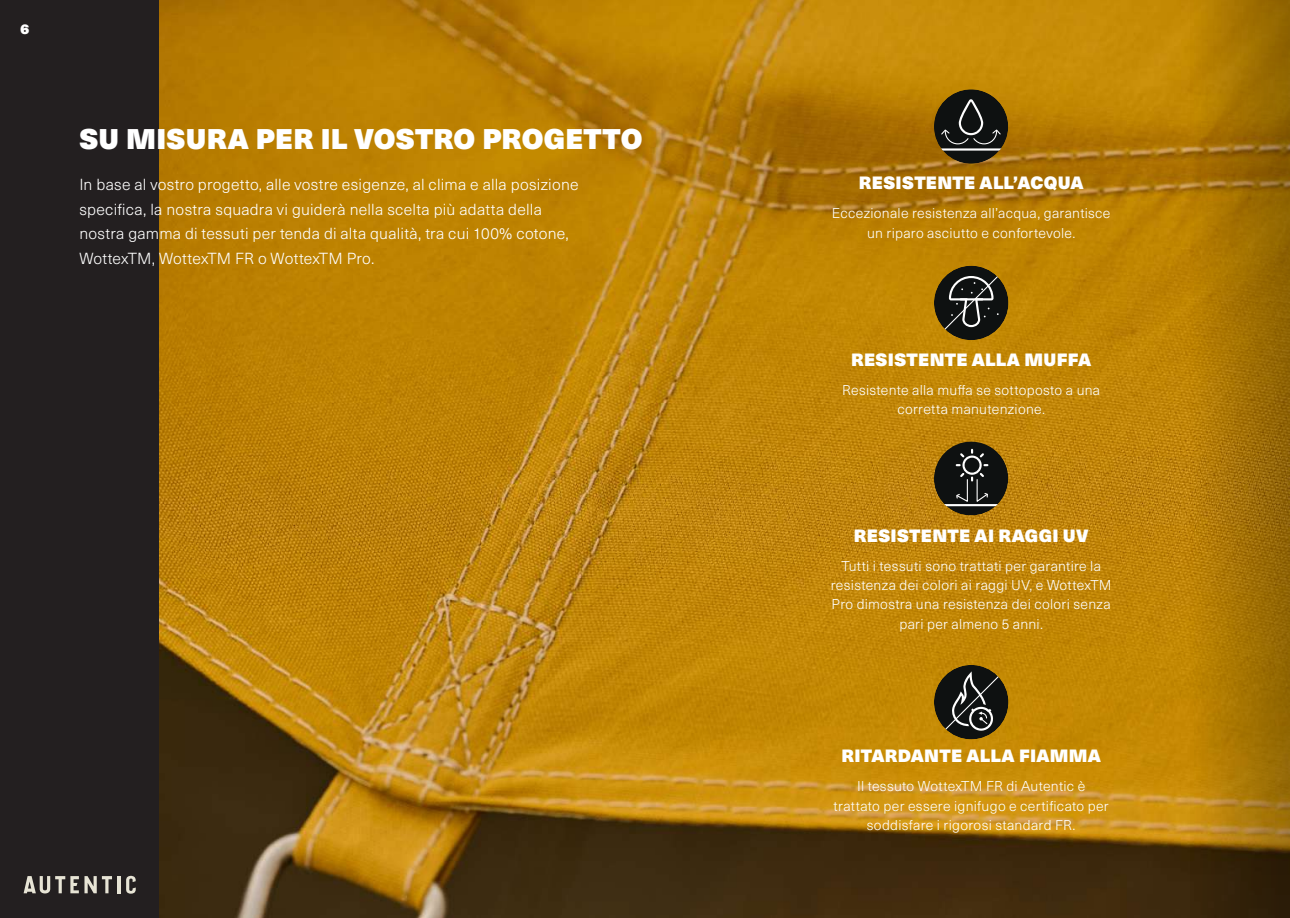
<style>
.page{position:relative;width:1290px;height:918px;background:#fff}
.page>*{position:absolute;margin:0;border:0;box-sizing:border-box;transform-origin:0 0}
.t1{font:900 28px "Neue Haas Unica";letter-spacing:.01em;color:#fff}
.t2{font:900 17.5px "Neue Haas Unica";letter-spacing:.015em;color:#fff}
.t3{font:300 15.75px/24.5px "Neue Haas Unica";letter-spacing:.015em;color:#fff}
.t4{font:300 14px/19.2px "Neue Haas Unica";letter-spacing:.02em;color:#fff;text-align:center}
.t5{font:900 14px "Neue Haas Unica";color:#fff}
</style>
<div class="page">
<img style="left:159px;top:0;width:1032px;height:918px">
<div style="left:0;top:0;width:159px;height:918px;background:#231f20"></div>
<svg style="left:934px;top:89px;width:74px;height:75px;background:#453a20"></svg>
<div style="left:934px;top:266px;width:74px;height:74px;background:#0e1111;border-radius:50%"></div>
<svg style="left:939px;top:272px;width:63px;height:62px"></svg>
<div style="left:934px;top:665px;width:74px;height:74px;background:#0e1111;border-radius:50%"></div>
<svg style="left:943px;top:669px;width:63px;height:62px"></svg>
<svg style="left:934px;top:441px;width:76px;height:78px;background:#4b3c1b"></svg>
<hr style="left:934px;top:504px;width:76px;height:2px;background:#fff">
<svg style="left:24px;top:876px;width:88px;height:17px"></svg>
<hr style="left:117px;top:876px;width:3px;height:17px;background:#e7e4d5">
<svg style="left:126px;top:876px;width:10px;height:17px"></svg>
<svg style="left:1191px;top:0;width:99px;height:918px;background:#9f6e05"></svg>
<p class="t5" style="left:20px;top:18px;width:11px">6</p>
<h1 class="t1" style="left:79px;top:116px;width:565px">SU MISURA PER IL VOSTRO PROGETTO</h1>
<p class="t3" style="left:79px;top:172px;width:501px">In base al vostro progetto, alle vostre esigenze, al clima e alla posizione specifica, la nostra squadra vi guiderà nella scelta più adatta della nostra gamma di tessuti per tenda di alta qualità, tra cui 100% cotone, WottexTM, WottexTM FR o WottexTM Pro.</p>
<p class="t2" style="left:859px;top:169px;width:226px">RESISTENTE ALL’ACQUA</p>
<p class="t4" style="left:832px;top:203px;width:280px">Eccezionale resistenza all’acqua, garantisce un riparo asciutto e confortevole.</p>
<p class="t2" style="left:851px;top:345px;width:242px">RESISTENTE ALLA MUFFA</p>
<p class="t4" style="left:842px;top:379px;width:260px">Resistente alla muffa se sottoposto a una corretta manutenzione.</p>
<p class="t2" style="left:854px;top:521px;width:236px">RESISTENTE AI RAGGI UV</p>
<p class="t4" style="left:831px;top:555px;width:282px">Tutti i tessuti sono trattati per garantire la resistenza dei colori ai raggi UV, e WottexTM Pro dimostra una resistenza dei colori senza pari per almeno 5 anni.</p>
<p class="t2" style="left:841px;top:742px;width:261px">RITARDANTE ALLA FIAMMA</p>
<p class="t4" style="left:834px;top:776px;width:277px">Il tessuto WottexTM FR di Autentic è trattato per essere ignifugo e certificato per soddisfare i rigorosi standard FR.</p>
</div>
